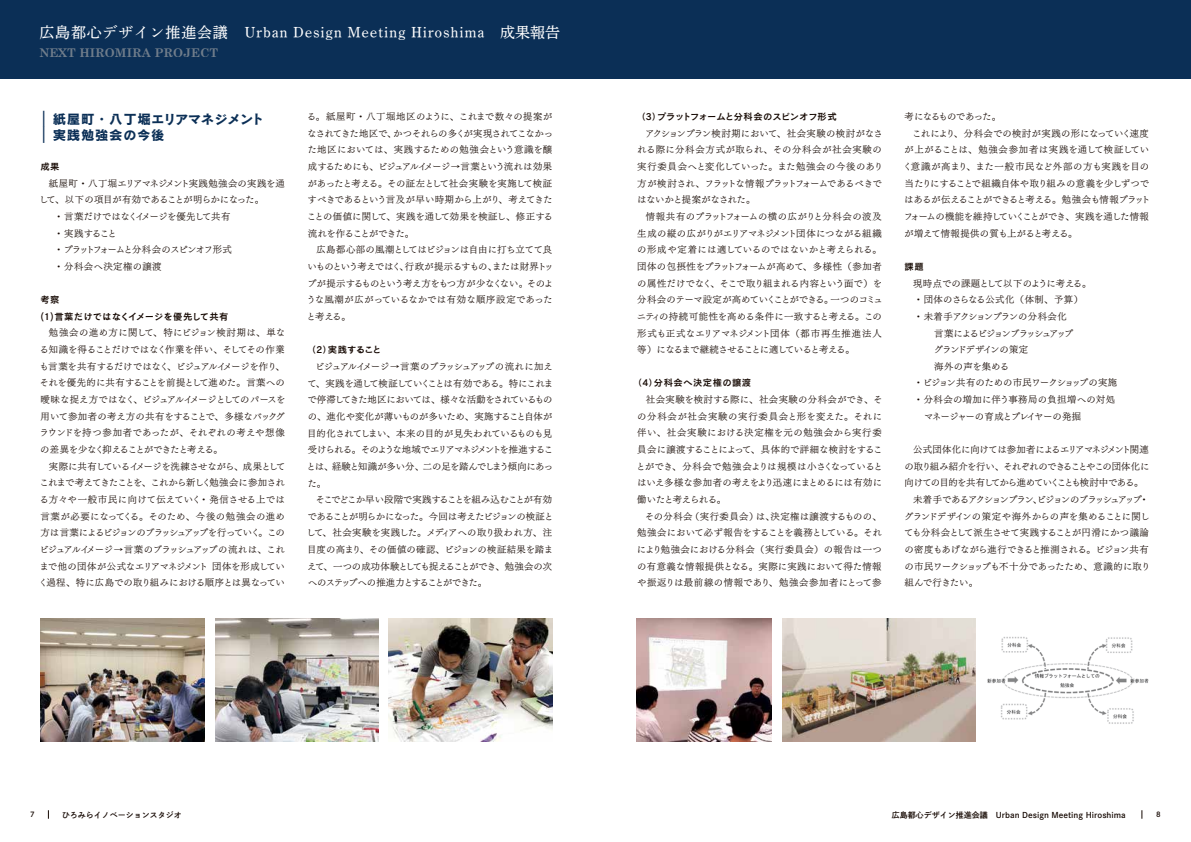
<style>
.page{position:relative;width:1191px;height:842px;background:#fff}
.page>*{position:absolute;margin:0;border:0;box-sizing:border-box;transform-origin:0 0}
.t1{font:15px "FOT DNP Shuei Y Min Std M";letter-spacing:.05em;color:#fff}
.t2{font:13.5px/16.7px "Cezanne Pro B";letter-spacing:.03em;color:#0b2f56}
.t3{font:700 12px "Century Schoolbook";color:#9c9fa2}
.t4{font:9.4px/16.7px "UD Mincho Pr 6 L";letter-spacing:-.02em;color:#140700;text-align:justify}
.t5{font:9.4px/16.7px "UD Mincho Pr 6 L";letter-spacing:.02em;color:#140700}
.t6{font:9.4px/16.7px "UD Mincho Pr 6 L";color:#140700}
.t7{font:9.4px "UD Mincho Pr 6 L";letter-spacing:-.05em;color:#140700}
.t8{font:9.4px "UD Mincho Pr 6 L";letter-spacing:.03em;color:#140700}
.t9{font:9.4px "UD Mincho Pr 6 L";letter-spacing:-.07em;color:#140700}
.t10{font:9.4px "UD Mincho Pr 6 L";letter-spacing:-.06em;color:#140700}
.t11{font:9.4px/16.3px "Cezanne Pro DB";letter-spacing:.01em;color:#140700}
.t12{font:9.4px "UD Mincho Pr 6 L";letter-spacing:-.13em;color:#140700}
.t13{font:9.4px "UD Mincho Pr 6 L";letter-spacing:-.045em;color:#140700}
.t14{font:9.4px "UD Mincho Pr 6 L";letter-spacing:.015em;color:#140700}
.t15{font:9.4px "UD Mincho Pr 6 L";letter-spacing:.025em;color:#140700}
.t16{font:9.4px "UD Mincho Pr 6 L";letter-spacing:.035em;color:#140700}
.t17{font:9.4px "UD Mincho Pr 6 L";letter-spacing:-.04em;color:#140700}
.t18{font:9.4px "Cezanne Pro DB";letter-spacing:-.03em;color:#140700}
.t19{font:9.4px "UD Mincho Pr 6 L";letter-spacing:-.1em;color:#140700}
.t20{font:9.4px "UD Mincho Pr 6 L";letter-spacing:-.155em;color:#140700}
.t21{font:9.4px "Cezanne Pro DB";letter-spacing:.05em;color:#140700}
.t22{font:9.4px "UD Mincho Pr 6 L";letter-spacing:-.105em;color:#140700}
.t23{font:9.4px "UD Mincho Pr 6 L";letter-spacing:.05em;color:#140700}
.t24{font:8px "FOT DNP Shuei Go Gin Std B";color:#140700}
.t25{font:7.1px "FOT DNP Shuei Go Gin Std B";color:#140700}
.s1{font-size:16.2px}
</style>
<div class="page">
<div style="left:0;top:0;width:1191px;height:79px;background:#0b2f56"></div>
<img style="left:40px;top:618px;width:164px;height:123px">
<img style="left:636px;top:618px;width:135px;height:123px">
<img style="left:215px;top:618px;width:164px;height:123px">
<img style="left:782px;top:618px;width:193px;height:123px">
<img style="left:388px;top:618px;width:164px;height:123px">
<img style="left:987px;top:636px;width:161px;height:88px">
<h1 class="t1" style="left:40px;top:22px;width:522px">広島都心デザイン推進会議　Urban Design Meeting Hiroshima 成果報告</h1>
<p class="t3" style="left:40px;top:45px;width:180px">NEXT HIROMIRA PROJECT</p>
<h2 class="t2" style="left:40px;top:110px;width:225px"><span class="s1">┃</span> 紙屋町・八丁堀エリアマネジメント<span class="s1">┃</span> 実践勉強会の今後</h2>
<p class="t11" style="left:40px;top:158px;width:21px">成果</p>
<p class="t8" style="left:49px;top:175px;width:237px">紙屋町・八丁堀エリアマネジメント実践勉強会の実践を通</p>
<p class="t17" style="left:39px;top:192px;width:226px">して、以下の項目が有効であることが明らかになった。</p>
<p class="t4" style="left:54px;top:208px;width:178px">・言葉だけではなくイメージを優先して共有</p>
<p class="t4" style="left:54px;top:224px;width:64px">・実践すること</p>
<p class="t19" style="left:54px;top:242px;width:179px">・プラットフォームと分科会のスピンオフ形式</p>
<p class="t23" style="left:54px;top:258px;width:109px">・分科会へ決定権の譲渡</p>
<p class="t11" style="left:40px;top:291px;width:190px">考察<br>(1)言葉だけではなくイメージを優先して共有</p>
<p class="t4" style="left:39px;top:324px;width:247px;text-indent:10px">勉強会の進め方に関して、特にビジョン検討期は、単なる知識を得ることだけではなく作業を伴い、そしてその作業も言葉を共有するだけではなく、ビジュアルイメージを作り、それを優先的に共有することを前提として進めた。言葉への曖昧な捉え方ではなく、ビジュアルイメージとしてのパースを用いて参加者の考え方の共有をすることで、多様なバックグラウンドを持つ参加者であったが、それぞれの考えや想像の差異を少なく抑えることができたと考える。</p>
<p class="t4" style="left:39px;top:457px;width:248px;text-indent:10px">実際に共有しているイメージを洗練させながら、成果としてこれまで考えてきたことを、これから新しく勉強会に参加される方々や一般市民に向けて伝えていく・発信させる上では言葉が必要になってくる。そのため、今後の勉強会の進め方は言葉によるビジョンのブラッシュアップを行っていく。このビジュアルイメージ→言葉のブラッシュアップの流れは、これまで他の団体が公式なエリアマネジメント 団体を形成していく過程、特に広島での取り組みにおける順序とは異なってい</p>
<p class="t4" style="left:307px;top:108px;width:248px">る。紙屋町・八丁堀地区のように、これまで数々の提案がなされてきた地区で、かつそれらの多くが実現されてこなかった地区においては、実践するための勉強会という意識を醸成するためにも、ビジュアルイメージ→言葉という流れは効果があったと考える。その証左として社会実験を実施して検証すべきであるという言及が早い時期から上がり、考えてきたことの価値に関して、実践を通して効果を検証し、修正する流れを作ることができた。</p>
<p class="t4" style="left:306px;top:241px;width:248px;text-align:left;text-indent:10px">広島都心部の風潮としてはビジョンは自由に打ち立てて良いものという考えではく、行政が提示るすもの、または財界トップが提示するものという考え方をもつ方が少なくない。そのような風潮が広がっているなかでは有効な順序設定であったと考える。</p>
<p class="t11" style="left:306px;top:341px;width:77px">（2）実践すること</p>
<p class="t4" style="left:307px;top:357px;width:248px;text-indent:9px">ビジュアルイメージ→言葉のブラッシュアップの流れに加えて、実践を通して検証していくことは有効である。特にこれまで停滞してきた地区においては、様々な活動をされているものの、進化や変化が薄いものが多いため、実施すること自体が目的化されてしまい、本来の目的が見失われているものも見受けられる。そのような地域でエリアマネジメントを推進することは、経験と知識が多い分、二の足を踏んでしまう傾向にあった。</p>
<p class="t4" style="left:307px;top:491px;width:248px;text-align:left;text-indent:9px">そこでどこか早い段階で実践することを組み込むことが有効であることが明らかになった。今回は考えたビジョンの検証として、社会実験を実践した。メディアへの取り扱われ方、注目度の高まり、その価値の確認、ビジョンの検証結果を踏まえて、一つの成功体験としても捉えることができ、勉強会の次へのステップへの推進力とすることができた。</p>
<p class="t18" style="left:636px;top:111px;width:202px">（3）プラットフォームと分科会のスピンオフ形式</p>
<p class="t6" style="left:637px;top:124px;width:247px;text-indent:8px">アクションプラン検討期において、社会実験の検討がなされる際に分科会方式が取られ、その分科会が社会実験の実行委員会へと変化していった。また勉強会の今後のあり方が検討され、フラットな情報プラットフォームであるべきではないかと提案がなされた。</p>
<p class="t4" style="left:637px;top:207px;width:247px;text-indent:9px">情報共有のプラットフォームの横の広がりと分科会の波及生成の縦の広がりがエリアマネジメント団体につながる組織の形成や定着には適しているのではないかと考えられる。団体の包摂性をプラットフォームが高めて、多様性（参加者の属性だけでなく、そこで取り組まれる内容という面で）を分科会のテーマ設定が高めていくことができる。一つのコミュニティの持続可能性を高める条件に一致すると考える。この形式も正式なエリアマネジメント団体（都市再生推進法人等）になるまで継続させることに適していると考える。</p>
<p class="t21" style="left:632px;top:377px;width:120px">（4）分科会へ決定権の譲渡</p>
<p class="t5" style="left:636px;top:391px;width:248px;text-indent:10px">社会実験を検討する際に、社会実験の分科会ができ、その分科会が社会実験の実行委員会と形を変えた。それに伴い、社会実験における決定権を元の勉強会から実行委員会に譲渡することによって、具体的で詳細な検討をすることができ、分科会で勉強会よりは規模は小さくなっているとはいえ多様な参加者の考えをより迅速にまとめるには有効に働いたと考えられる。</p>
<p class="t4" style="left:637px;top:507px;width:246px;text-indent:8px">その分科会（実行委員会）は、決定権は譲渡するものの、勉強会において必ず報告をすることを義務としている。それにより勉強会における分科会（実行委員会）の報告は一つの有意義な情報提供となる。実際に実践において得た情報や振返りは最前線の情報であり、勉強会参加者にとって参</p>
<p class="t10" style="left:904px;top:108px;width:98px">考になるものであった。</p>
<p class="t14" style="left:912px;top:125px;width:238px">これにより、分科会での検討が実践の形になっていく速度</p>
<p class="t15" style="left:904px;top:142px;width:246px">が上がることは、勉強会参加者は実践を通して検証してい</p>
<p class="t16" style="left:902px;top:158px;width:248px">く意識が高まり、また一般市民など外部の方も実践を目の</p>
<p class="t4" style="left:904px;top:174px;width:246px">当たりにすることで組織自体や取り組みの意義を少しずつで</p>
<p class="t10" style="left:904px;top:191px;width:248px">はあるが伝えることができると考える。勉強会も情報プラット</p>
<p class="t7" style="left:903px;top:208px;width:247px">フォームの機能を維持していくことができ、実践を通した情報</p>
<p class="t4" style="left:904px;top:224px;width:175px">が増えて情報提供の質も上がると考える。</p>
<p class="t11" style="left:904px;top:258px;width:21px">課題</p>
<p class="t4" style="left:913px;top:274px;width:180px">現時点での課題として以下のように考える。</p>
<p class="t8" style="left:913px;top:291px;width:171px">・団体のさらなる公式化（体制、予算）</p>
<p class="t4" style="left:913px;top:307px;width:154px">・未着手アクションプランの分科会化</p>
<p class="t20" style="left:924px;top:325px;width:150px">　言葉によるビジョンブラッシュアップ</p>
<p class="t22" style="left:924px;top:341px;width:105px">　グランドデザインの策定</p>
<p class="t6" style="left:924px;top:357px;width:86px">　海外の声を集める</p>
<p class="t7" style="left:913px;top:375px;width:205px">・ビジョン共有のための市民ワークショップの実施</p>
<p class="t8" style="left:913px;top:391px;width:203px">・分科会の増加に伴う事務局の負担増への対処</p>
<p class="t7" style="left:924px;top:408px;width:159px">マネージャーの育成とプレイヤーの発掘</p>
<p class="t13" style="left:913px;top:441px;width:237px">公式団体化に向けては参加者によるエリアマネジメント関連</p>
<p class="t9" style="left:904px;top:458px;width:246px">の取り組み紹介を行い、それぞれのできることやこの団体化に</p>
<p class="t9" style="left:904px;top:475px;width:240px">向けての目的を共有してから進めていくことも検討中である。</p>
<p class="t12" style="left:913px;top:491px;width:237px">未着手であるアクションプラン、ビジョンのブラッシュアップ・</p>
<p class="t4" style="left:904px;top:507px;width:247px">グランドデザインの策定や海外からの声を集めることに関し</p>
<p class="t4" style="left:904px;top:524px;width:246px">ても分科会として派生させて実践することが円滑にかつ議論</p>
<p class="t4" style="left:904px;top:540px;width:246px">の密度もあげながら進行できると推測される。ビジョン共有</p>
<p class="t4" style="left:904px;top:557px;width:247px">の市民ワークショップも不十分であったため、意識的に取り</p>
<p class="t4" style="left:904px;top:574px;width:75px">組んで行きたい。</p>
<p class="t25" style="left:30px;top:809px;width:6px">7</p>
<p class="t24" style="left:62px;top:809px;width:121px">ひろみらイノベーションスタジオ</p>
<p class="t24" style="left:891px;top:809px;width:235px">広島都心デザイン推進会議　Urban Design Meeting Hiroshima</p>
<p class="t25" style="left:1156px;top:809px;width:6px">8</p>
</div>
